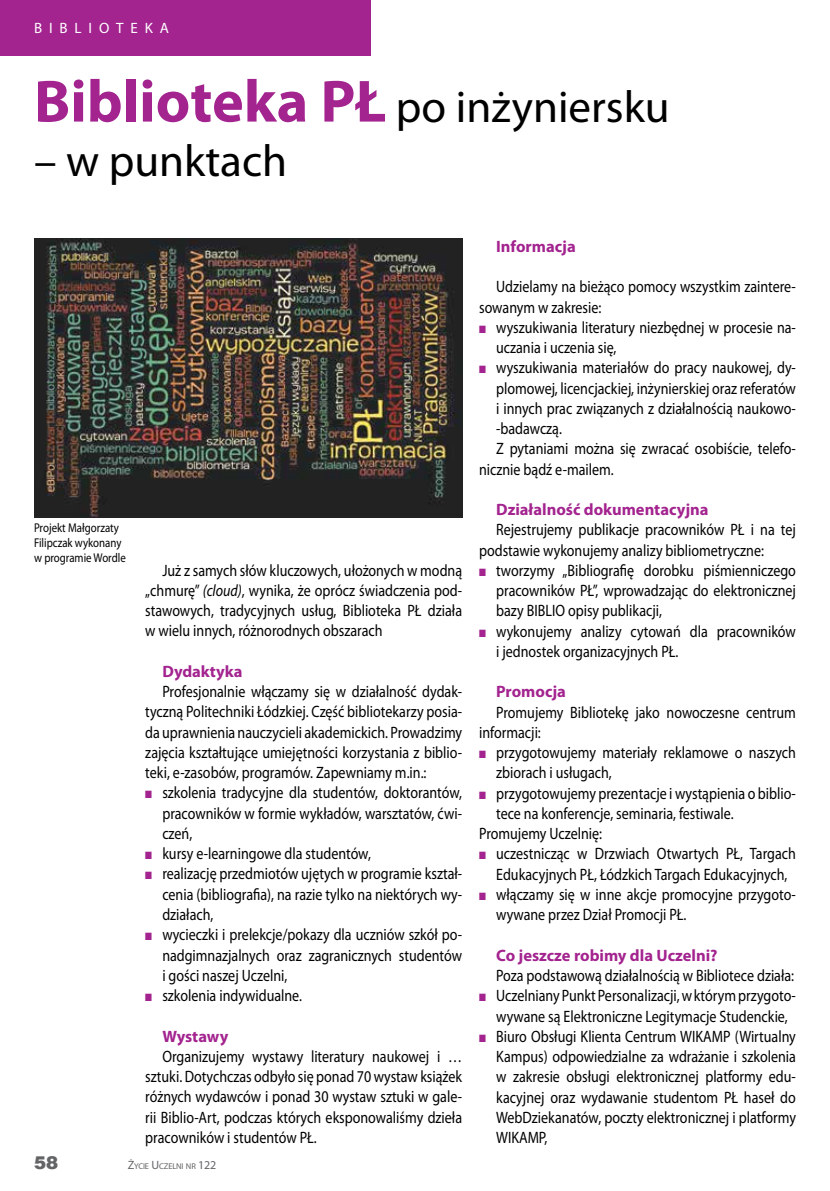
<style>
.page{position:relative;width:830px;height:1191px;background:#fff}
.page>*{position:absolute;margin:0;border:0;box-sizing:border-box;transform-origin:0 0}
.t1{font:45px "Myriad Pro";color:#000}
.t2{font:900 18px "Switzerland";color:#636466}
.t3{font:16.5px/20.2px "Myriad Pro";color:#000;text-align:justify;scale:.85 1}
.t4{font:700 16.5px "Myriad Pro";color:#a3238f}
.t5{font:15px "Myriad Pro";letter-spacing:.46em;color:#fff}
.t6{font:12.75px/15px "Myriad Pro";color:#000;scale:.85 1}
.t7{font:8.4px "Myriad Pro";letter-spacing:-.015em;color:#636466}
.s1{font-weight:700;font-size:60px;color:#a3238f}
.s2{font-style:italic}
.s3{font-family:"Dixieland Normal";font-size:10.5px;color:#a3238f}
.s4{font-size:12px}
</style>
<div class="page">
<div style="left:0;top:0;width:370px;height:55px;background:#a3238f"></div>
<img style="left:34px;top:238px;width:428px;height:280px">
<p class="t5" style="left:34px;top:19px;width:136px">BIBLIOTEKA</p>
<h1 class="t1" style="left:34px;top:82px;width:637px"><span class="s1">Biblioteka PŁ</span> po inżyniersku</h1>
<h1 class="t1" style="left:34px;top:136px;width:254px">– w punktach</h1>
<p class="t6" style="left:34px;top:520px;width:109px">Projekt Małgorzaty<br>Filipczak wykonany w programie Wordle</p>
<p class="t3" style="left:145px;top:560px;width:374px;text-indent:17px">Już z samych słów kluczowych, ułożonych w modną „chmurę” <span class="s2">(cloud)</span>, wynika, że oprócz świadczenia pod&shy;stawowych, tradycyjnych usług, Biblioteka PŁ działa w wielu innych, różnorodnych obszarach</p>
<p class="t4" style="left:162px;top:662px;width:82px">Dydaktyka</p>
<p class="t3" style="left:162px;top:682px;width:354px">Profesjonalnie włączamy się w działalność dydak-</p>
<p class="t3" style="left:145px;top:702px;width:374px">tyczną Politechniki Łódzkiej. Część bibliotekarzy posia-</p>
<p class="t3" style="left:145px;top:722px;width:374px">da uprawnienia nauczycieli akademickich. Prowadzimy</p>
<p class="t3" style="left:145px;top:742px;width:374px">zajęcia kształtujące umiejętności korzystania z biblio-</p>
<p class="t3" style="left:145px;top:763px;width:332px">teki, e-zasobów, programów. Zapewniamy m.in.:</p>
<p class="t3" style="left:145px;top:783px;width:374px"><span class="s3">N</span> szkolenia tradycyjne dla studentów, doktorantów,</p>
<p class="t3" style="left:162px;top:803px;width:354px">pracowników w formie wykładów, warsztatów, ćwi-</p>
<p class="t3" style="left:162px;top:823px;width:37px">czeń,</p>
<p class="t3" style="left:145px;top:844px;width:267px"><span class="s3">N</span> kursy e-learningowe dla studentów,</p>
<p class="t3" style="left:145px;top:864px;width:374px"><span class="s3">N</span> realizację przedmiotów ujętych w programie kształ-</p>
<p class="t3" style="left:162px;top:884px;width:354px">cenia (bibliografia), na razie tylko na niektórych wy-</p>
<p class="t3" style="left:162px;top:904px;width:62px">działach,</p>
<p class="t3" style="left:145px;top:925px;width:374px"><span class="s3">N</span> wycieczki i prelekcje/pokazy dla uczniów szkół po-</p>
<p class="t3" style="left:162px;top:945px;width:354px">nadgimnazjalnych oraz zagranicznych studentów</p>
<p class="t3" style="left:162px;top:965px;width:148px">i gości naszej Uczelni,</p>
<p class="t3" style="left:145px;top:985px;width:186px"><span class="s3">N</span> szkolenia indywidualne.</p>
<p class="t4" style="left:162px;top:1026px;width:67px">Wystawy</p>
<p class="t3" style="left:145px;top:1046px;width:374px;text-indent:17px">Organizujemy wystawy literatury naukowej i … sztuki. Dotychczas odbyło się ponad 70 wystaw książek różnych wydawców i ponad 30 wystaw sztuki w gale&shy;rii Biblio-Art, podczas których eksponowaliśmy dzieła pracowników i studentów PŁ.</p>
<p class="t2" style="left:34px;top:1152px;width:26px">58</p>
<p class="t7" style="left:128px;top:1161px;width:90px"><span class="s4">Ż</span>YCIE <span class="s4">U</span>CZELNI NR <span class="s4">122</span></p>
<p class="t4" style="left:496px;top:237px;width:81px">Informacja</p>
<p class="t3" style="left:496px;top:277px;width:354px">Udzielamy na bieżąco pomocy wszystkim zaintere-</p>
<p class="t3" style="left:479px;top:297px;width:145px">sowanym w zakresie:</p>
<p class="t3" style="left:479px;top:317px;width:374px"><span class="s3">N</span> wyszukiwania literatury niezbędnej w procesie na-</p>
<p class="t3" style="left:496px;top:338px;width:143px">uczania i uczenia się,</p>
<p class="t3" style="left:479px;top:358px;width:374px"><span class="s3">N</span> wyszukiwania materiałów do pracy naukowej, dy-</p>
<p class="t3" style="left:496px;top:378px;width:354px">plomowej, licencjackiej, inżynierskiej oraz referatów</p>
<p class="t3" style="left:496px;top:398px;width:354px">i innych prac związanych z działalnością naukowo-</p>
<p class="t3" style="left:496px;top:419px;width:79px">-badawczą.</p>
<p class="t3" style="left:496px;top:439px;width:354px">Z pytaniami można się zwracać osobiście, telefo-</p>
<p class="t3" style="left:479px;top:459px;width:160px">nicznie bądź e-mailem.</p>
<p class="t4" style="left:496px;top:500px;width:214px">Działalność dokumentacyjna</p>
<p class="t3" style="left:496px;top:520px;width:354px">Rejestrujemy publikacje pracowników PŁ i na tej</p>
<p class="t3" style="left:479px;top:540px;width:336px">podstawie wykonujemy analizy bibliometryczne:</p>
<p class="t3" style="left:479px;top:560px;width:374px"><span class="s3">N</span> tworzymy „Bibliografię dorobku piśmienniczego</p>
<p class="t3" style="left:496px;top:581px;width:354px">pracowników PŁ”, wprowadzając do elektronicznej</p>
<p class="t3" style="left:496px;top:601px;width:196px">bazy BIBLIO opisy publikacji,</p>
<p class="t3" style="left:479px;top:621px;width:374px"><span class="s3">N</span> wykonujemy analizy cytowań dla pracowników</p>
<p class="t3" style="left:496px;top:641px;width:216px">i jednostek organizacyjnych PŁ.</p>
<p class="t4" style="left:496px;top:682px;width:71px">Promocja</p>
<p class="t3" style="left:496px;top:702px;width:354px">Promujemy Bibliotekę jako nowoczesne centrum</p>
<p class="t3" style="left:479px;top:722px;width:74px">informacji:</p>
<p class="t3" style="left:479px;top:743px;width:374px"><span class="s3">N</span> przygotowujemy materiały reklamowe o naszych</p>
<p class="t3" style="left:496px;top:763px;width:137px">zbiorach i usługach,</p>
<p class="t3" style="left:479px;top:783px;width:374px"><span class="s3">N</span> przygotowujemy prezentacje i wystąpienia o biblio-</p>
<p class="t3" style="left:496px;top:803px;width:281px">tece na konferencje, seminaria, festiwale.</p>
<p class="t3" style="left:479px;top:824px;width:146px">Promujemy Uczelnię:</p>
<p class="t3" style="left:479px;top:844px;width:374px"><span class="s3">N</span> uczestnicząc w Drzwiach Otwartych PŁ, Targach</p>
<p class="t3" style="left:496px;top:864px;width:344px">Edukacyjnych PŁ, Łódzkich Targach Edukacyjnych,</p>
<p class="t3" style="left:479px;top:884px;width:374px"><span class="s3">N</span> włączamy się w inne akcje promocyjne przygoto-</p>
<p class="t3" style="left:496px;top:905px;width:225px">wywane przez Dział Promocji PŁ.</p>
<p class="t4" style="left:496px;top:946px;width:223px">Co jeszcze robimy dla Uczelni?</p>
<p class="t3" style="left:496px;top:965px;width:352px">Poza podstawową działalnością w Bibliotece działa:</p>
<p class="t3" style="left:479px;top:986px;width:374px"><span class="s3">N</span> Uczelniany Punkt Personalizacji, w którym przygoto-</p>
<p class="t3" style="left:496px;top:1006px;width:344px">wywane są Elektroniczne Legitymacje Studenckie,</p>
<p class="t3" style="left:479px;top:1026px;width:374px"><span class="s3">N</span> Biuro Obsługi Klienta Centrum WIKAMP (Wirtualny</p>
<p class="t3" style="left:496px;top:1046px;width:354px">Kampus) odpowiedzialne za wdrażanie i szkolenia</p>
<p class="t3" style="left:496px;top:1067px;width:354px">w zakresie obsługi elektronicznej platformy edu-</p>
<p class="t3" style="left:496px;top:1087px;width:354px">kacyjnej oraz wydawanie studentom PŁ haseł do</p>
<p class="t3" style="left:496px;top:1107px;width:354px">WebDziekanatów, poczty elektronicznej i platformy</p>
<p class="t3" style="left:496px;top:1127px;width:62px">WIKAMP,</p>
</div>
